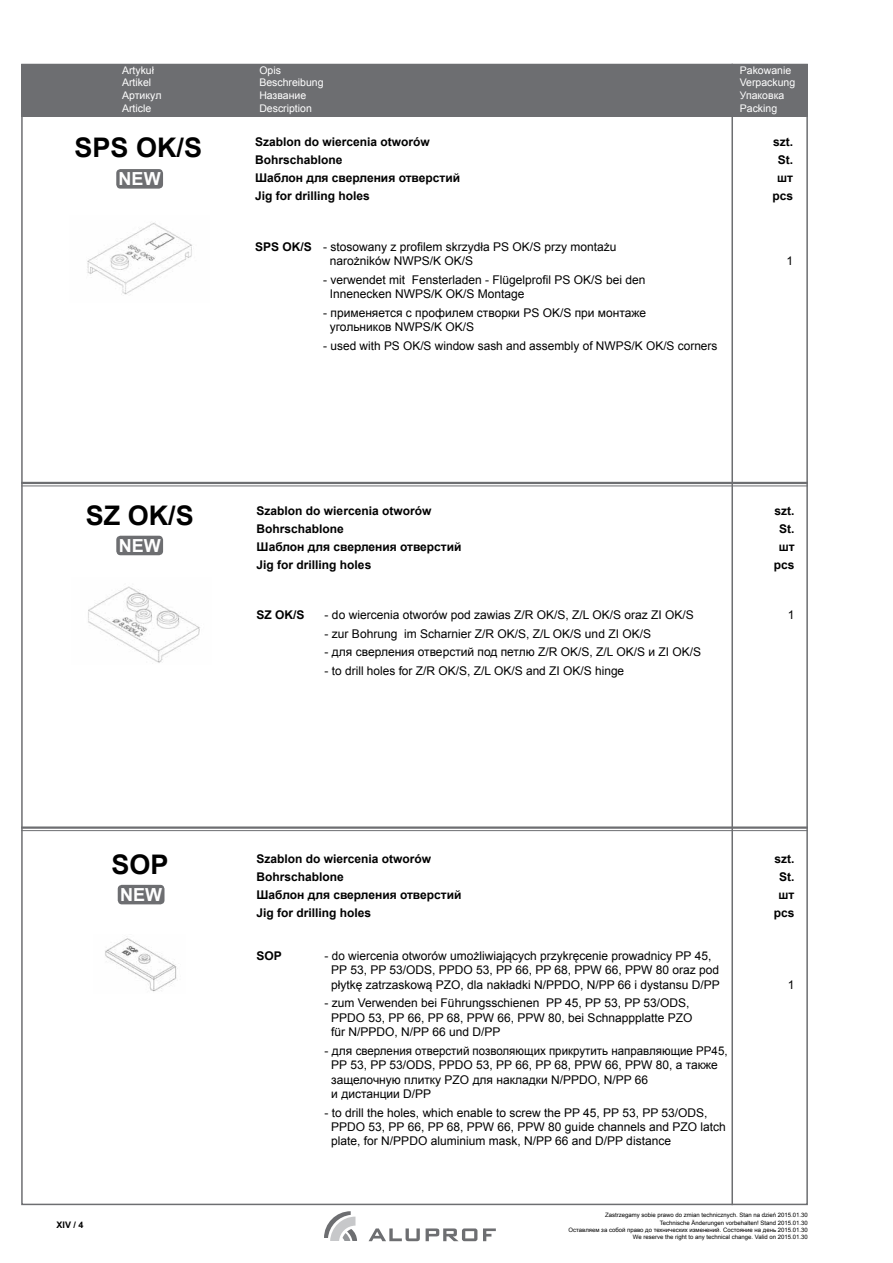
<style>
.page{position:relative;width:893px;height:1263px;background:#fff}
.page>*{position:absolute;margin:0;border:0;box-sizing:border-box;transform-origin:0 0}
.t1{font:700 27px "Arial";color:#000}
.t2{font:700 18px "Arial";color:#fff}
.t3{font:12px/14.4px "Arial";color:#000}
.t4{font:700 12px "Arial";color:#000}
.t5{font:10.5px "Arial";color:#fff}
.t6{font:700 9px "Arial";color:#000}
.t7{font:6px/7.2px "Arial";color:#000;text-align:right}
.s1{font-weight:700}
</style>
<div class="page">
<svg style="left:324px;top:1211px;width:33px;height:30px"></svg>
<svg style="left:369px;top:1228px;width:51px;height:13px"></svg>
<svg style="left:426px;top:1228px;width:51px;height:13px"></svg>
<svg style="left:483px;top:1228px;width:13px;height:13px"></svg>
<div style="left:21px;top:64px;width:787px;height:52px;background:#6d6e71"></div>
<hr style="left:731px;top:64px;width:2px;height:1141px;background:#6d6e71">
<hr style="left:21px;top:826px;width:787px;height:3px;background:#6d6e71">
<hr style="left:21px;top:830px;width:787px;height:1px;background:#6d6e71">
<hr style="left:21px;top:482px;width:787px;height:2px;background:#6d6e71">
<hr style="left:21px;top:485px;width:787px;height:1px;background:#6d6e71">
<img style="left:105px;top:938px;width:73px;height:54px">
<img style="left:88px;top:586px;width:112px;height:77px">
<div style="left:116px;top:536px;width:47px;height:19px;background:#6d6e71;border-radius:4px"></div>
<div style="left:118px;top:885px;width:46px;height:19px;background:#6d6e71;border-radius:4px"></div>
<div style="left:116px;top:169px;width:47px;height:20px;background:#6d6e71;border-radius:4px"></div>
<img style="left:87px;top:222px;width:105px;height:73px">
<p class="t5" style="left:122px;top:63px;width:34px">Artykuł</p>
<p class="t5" style="left:259px;top:63px;width:23px">Opis</p>
<p class="t5" style="left:740px;top:63px;width:53px">Pakowanie</p>
<p class="t5" style="left:122px;top:76px;width:31px">Artikel</p>
<p class="t5" style="left:259px;top:76px;width:66px">Beschreibung</p>
<p class="t5" style="left:740px;top:76px;width:57px">Verpackung</p>
<p class="t5" style="left:122px;top:88px;width:41px">Apтикyл</p>
<p class="t5" style="left:259px;top:88px;width:48px">Название</p>
<p class="t5" style="left:740px;top:88px;width:46px">Упаковка</p>
<p class="t5" style="left:122px;top:101px;width:31px">Article</p>
<p class="t5" style="left:259px;top:101px;width:54px">Description</p>
<p class="t5" style="left:740px;top:101px;width:39px">Packing</p>
<h1 class="t1" style="left:74px;top:130px;width:129px">SPS OK/S</h1>
<p class="t4" style="left:255px;top:134px;width:176px">Szablon do wiercenia otworów</p>
<p class="t4" style="left:773px;top:134px;width:22px">szt.</p>
<p class="t4" style="left:255px;top:152px;width:89px">Bohrschablone</p>
<p class="t4" style="left:778px;top:152px;width:17px">St.</p>
<p class="t4" style="left:255px;top:170px;width:206px">Шаблон для сверления отверстий</p>
<p class="t4" style="left:777px;top:170px;width:17px">шт</p>
<p class="t4" style="left:255px;top:188px;width:116px">Jig for drilling holes</p>
<p class="t4" style="left:772px;top:188px;width:22px">pcs</p>
<p class="t3" style="left:330px;top:239px;width:288px;text-indent:-75px"><span class="s1">SPS OK/S</span> - stosowany z profilem skrzydła PS OK/S przy montażu narożników NWPS/K OK/S</p>
<h2 class="t2" style="left:119px;top:167px;width:43px">NEW</h2>
<p class="t3" style="left:786px;top:254px;width:8px">1</p>
<p class="t3" style="left:330px;top:273px;width:317px;text-indent:-7px">- verwendet mit Fensterladen - Flügelprofil PS OK/S bei den<br>Innenecken NWPS/K OK/S Montage</p>
<p class="t3" style="left:330px;top:306px;width:318px;text-indent:-7px">- применяется с профилем створки PS OK/S при монтаже угольников NWPS/K OK/S</p>
<p class="t3" style="left:323px;top:339px;width:396px">- used with PS OK/S window sash and assembly of NWPS/K OK/S corners</p>
<h1 class="t1" style="left:86px;top:498px;width:110px">SZ OK/S</h1>
<p class="t4" style="left:257px;top:502px;width:176px">Szablon do wiercenia otworów</p>
<p class="t4" style="left:775px;top:502px;width:22px">szt.</p>
<p class="t4" style="left:257px;top:520px;width:89px">Bohrschablone</p>
<p class="t4" style="left:779px;top:520px;width:17px">St.</p>
<p class="t4" style="left:257px;top:538px;width:206px">Шаблон для сверления отверстий</p>
<p class="t4" style="left:779px;top:538px;width:17px">шт</p>
<p class="t4" style="left:257px;top:556px;width:116px">Jig for drilling holes</p>
<p class="t4" style="left:774px;top:556px;width:22px">pcs</p>
<p class="t4" style="left:257px;top:607px;width:50px">SZ OK/S</p>
<p class="t3" style="left:325px;top:608px;width:371px">- do wiercenia otworów pod zawias Z/R OK/S, Z/L OK/S oraz ZI OK/S</p>
<p class="t3" style="left:788px;top:608px;width:8px">1</p>
<p class="t3" style="left:325px;top:626px;width:328px">- zur Bohrung im Scharnier Z/R OK/S, Z/L OK/S und ZI OK/S</p>
<p class="t3" style="left:325px;top:645px;width:378px">- для сверления отверстий под петлю Z/R OK/S, Z/L OK/S и ZI OK/S</p>
<p class="t3" style="left:325px;top:664px;width:301px">- to drill holes for Z/R OK/S, Z/L OK/S and ZI OK/S hinge</p>
<h2 class="t2" style="left:119px;top:534px;width:43px">NEW</h2>
<h1 class="t1" style="left:111px;top:846px;width:59px">SOP</h1>
<h2 class="t2" style="left:120px;top:883px;width:43px">NEW</h2>
<p class="t4" style="left:257px;top:850px;width:176px">Szablon do wiercenia otworów</p>
<p class="t4" style="left:774px;top:850px;width:22px">szt.</p>
<p class="t4" style="left:257px;top:868px;width:89px">Bohrschablone</p>
<p class="t4" style="left:779px;top:868px;width:17px">St.</p>
<p class="t4" style="left:257px;top:886px;width:206px">Шаблон для сверления отверстий</p>
<p class="t4" style="left:779px;top:886px;width:17px">шт</p>
<p class="t4" style="left:257px;top:904px;width:116px">Jig for drilling holes</p>
<p class="t4" style="left:774px;top:904px;width:22px">pcs</p>
<p class="t4" style="left:257px;top:947px;width:27px">SOP</p>
<p class="t3" style="left:331px;top:948px;width:390px;text-indent:-7px">- do wiercenia otworów umożliwiających przykręcenie prowadnicy PP 45,<br>PP 53, PP 53/ODS, PPDO 53, PP 66, PP 68, PPW 66, PPW 80 oraz pod płytkę zatrzaskową PZO, dla nakładki N/PPDO, N/PP 66 i dystansu D/PP</p>
<p class="t3" style="left:788px;top:977px;width:8px">1</p>
<p class="t3" style="left:331px;top:996px;width:363px;text-indent:-7px">- zum Verwenden bei Führungsschienen PP 45, PP 53, PP 53/ODS,<br>PPDO 53, PP 66, PP 68, PPW 66, PPW 80, bei Schnappplatte PZO für N/PPDO, N/PP 66 und D/PP</p>
<p class="t3" style="left:331px;top:1043px;width:398px;text-indent:-7px">- для сверления отверстий позволяющих прикрутить направляющие РР45, PP 53, PP 53/ODS, PPDO 53, PP 66, PP 68, PPW 66, PPW 80, а также защелочную плитку PZO для накладки N/PPDO, N/PP 66<br>и дистанции D/PP</p>
<p class="t3" style="left:331px;top:1105px;width:396px;text-indent:-7px">- to drill the holes, which enable to screw the PP 45, PP 53, PP 53/ODS,<br>PPDO 53, PP 66, PP 68, PPW 66, PPW 80 guide channels and PZO latch plate, for N/PPDO aluminium mask, N/PP 66 and D/PP distance</p>
<p class="t6" style="left:57px;top:1219px;width:29px">XIV / 4</p>
<p class="t7" style="left:569px;top:1212px;width:241px">Zastrzegamy sobie prawo do zmian technicznych. Stan na dzień 2015.01.30<br>Technische Änderungen vorbehalten! Stand 2015.01.30<br>Оставляем за собой право до технических изменений. Состояние на день 2015.01.30<br>We reserve the right to any technical change. Valid on 2015.01.30</p>
</div>
